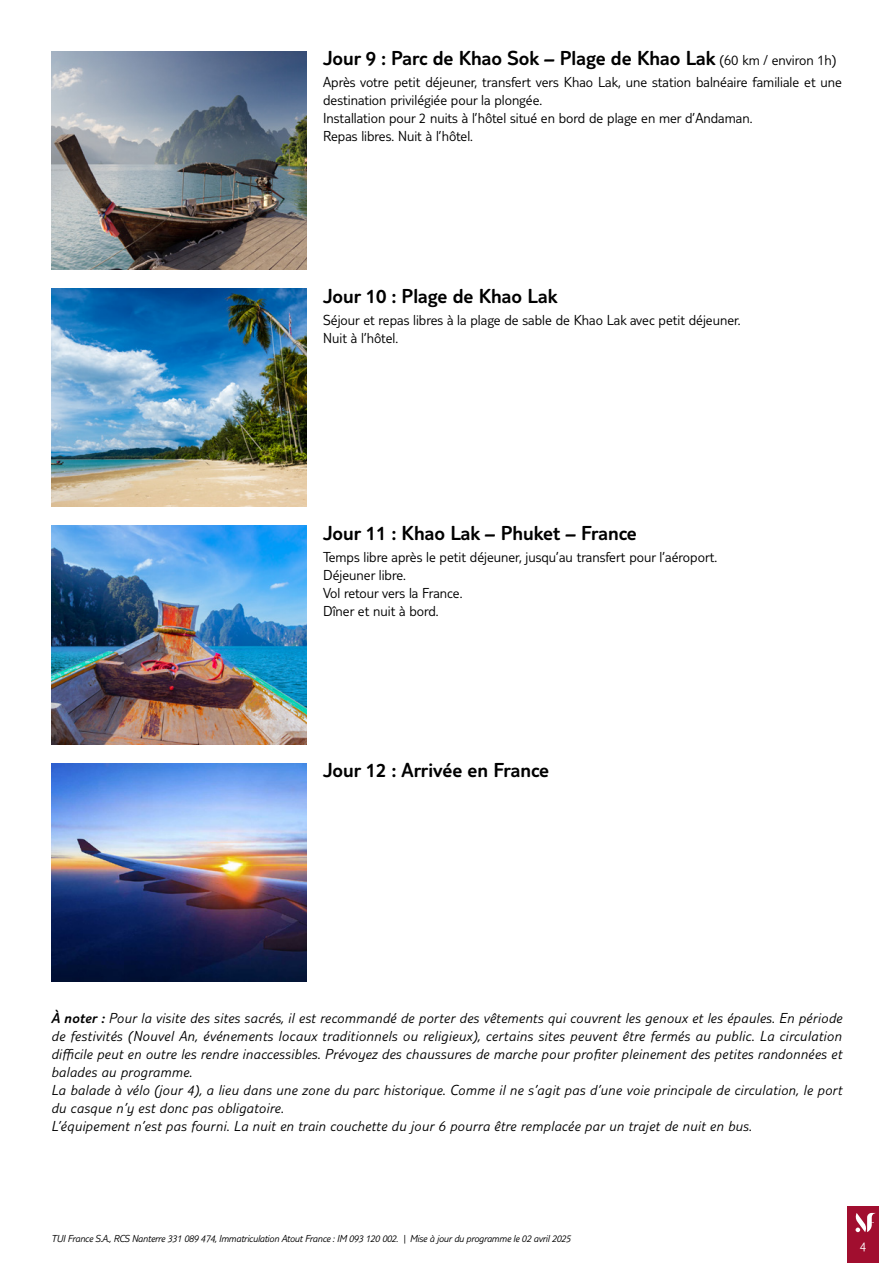
<style>
.page{position:relative;width:893px;height:1263px;background:#fff}
.page>*{position:absolute;margin:0;border:0;box-sizing:border-box;transform-origin:0 0}
.t1{font:300 21px "TUI Type";color:#000}
.t2{font:italic 300 15px/18px "TUI Type";letter-spacing:.02em;color:#000}
.t3{font:300 15px/18px "TUI Type";color:#000}
.t4{font:300 13.5px "TUI Type";color:#fff}
.t5{font:italic 300 10.5px "TUI Type";letter-spacing:-.02em;color:#000}
.s1{font-size:15px}
.s2{font-style:inherit}
</style>
<div class="page">
<div style="left:847px;top:1206px;width:32px;height:57px;background:#a10e2f"></div>
<svg style="left:855px;top:1213px;width:21px;height:19px"></svg>
<img style="left:51px;top:51px;width:255px;height:219px">
<img style="left:51px;top:288px;width:255px;height:219px">
<img style="left:51px;top:526px;width:255px;height:218px">
<img style="left:51px;top:763px;width:255px;height:218px">
<h1 class="t1" style="left:323px;top:46px;width:515px">Jour 9 : Parc de Khao Sok – Plage de Khao Lak <span class="s1">(60 km / environ 1h)</span></h1>
<p class="t3" style="left:323px;top:73px;width:520px">Après votre petit déjeuner, transfert vers Khao Lak, une station balnéaire familiale et une destination privilégiée pour la plongée.<br>Installation pour 2 nuits à l’hôtel situé en bord de plage en mer d’Andaman.<br>Repas libres. Nuit à l’hôtel.</p>
<h1 class="t1" style="left:323px;top:283px;width:236px">Jour 10 : Plage de Khao Lak</h1>
<p class="t3" style="left:323px;top:310px;width:419px">Séjour et repas libres à la plage de sable de Khao Lak avec petit déjeuner.<br>Nuit à l’hôtel.</p>
<h1 class="t1" style="left:323px;top:521px;width:315px">Jour 11 : Khao Lak – Phuket – France</h1>
<p class="t3" style="left:323px;top:548px;width:396px">Temps libre après le petit déjeuner, jusqu’au transfert pour l’aéroport.<br>Déjeuner libre.<br>Vol retour vers la France.<br>Dîner et nuit à bord.</p>
<h1 class="t1" style="left:323px;top:758px;width:227px">Jour 12 : Arrivée en France</h1>
<p class="t2" style="left:51px;top:1009px;width:792px"><span class="s2">À noter :</span> Pour la visite des sites sacrés, il est recommandé de porter des vêtements qui couvrent les genoux et les épaules. En période de festivités (Nouvel An, événements locaux traditionnels ou religieux), certains sites peuvent être fermés au public. La circulation difficile peut en outre les rendre inaccessibles. Prévoyez des chaussures de marche pour profiter pleinement des petites randonnées et balades au programme.<br>La balade à vélo (jour 4), a lieu dans une zone du parc historique. Comme il ne s’agit pas d’une voie principale de circulation, le port du casque n’y est donc pas obligatoire.<br>L’équipement n’est pas fourni. La nuit en train couchette du jour 6 pourra être remplacée par un trajet de nuit en bus.</p>
<p class="t5" style="left:51px;top:1232px;width:521px">TUI France S.A., RCS Nanterre 331 089 474, Immatriculation Atout France : IM 093 120 002. | Mise à jour du programme le 02 avril 2025</p>
<p class="t4" style="left:860px;top:1239px;width:8px">4</p>
</div>
